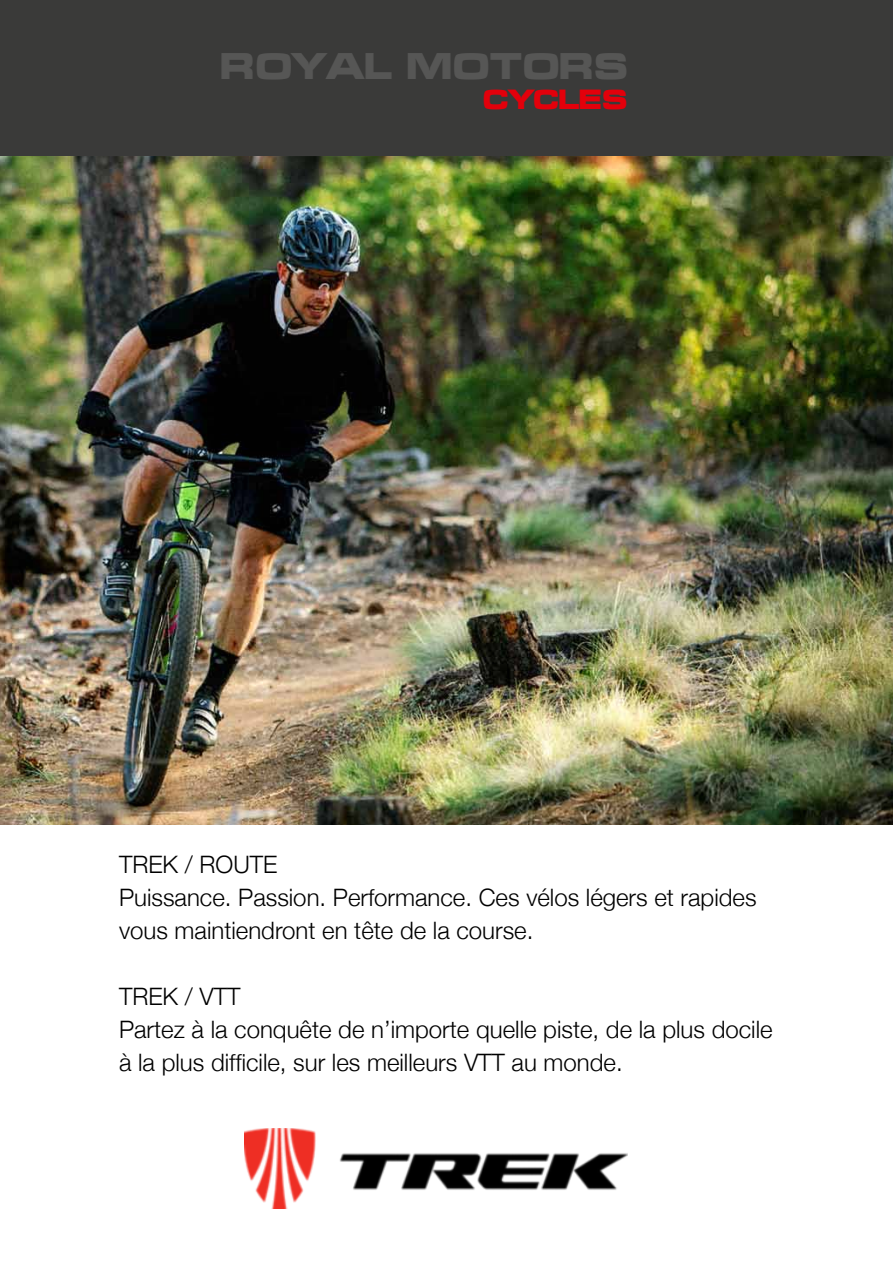
<style>
.page{position:relative;width:893px;height:1263px;background:#fff}
.page>*{position:absolute;margin:0;border:0;box-sizing:border-box;transform-origin:0 0}
.t1{font:700 36.15px "Micra";letter-spacing:-.1em;color:#565655}
.t2{font:700 27px "Micra";letter-spacing:-.1em;color:#e3000b}
.t3{font:300 24px/33px "Helvetica Neue";color:#000}
</style>
<div class="page">
<img style="left:0;top:155px;width:893px;height:670px">
<div style="left:0;top:0;width:893px;height:155px;background:#3a3a39"></div>
<img style="left:244px;top:1128px;width:383px;height:81px">
<h1 class="t1" style="left:219px;top:47px;width:413px">ROYAL MOTORS</h1>
<p class="t2" style="left:482px;top:85px;width:148px">CYCLES</p>
<p class="t3" style="left:119px;top:846px;width:639px">TREK / ROUTE<br>Puissance. Passion. Performance. Ces vélos légers et rapides vous maintiendront en tête de la course.</p>
<p class="t3" style="left:119px;top:978px;width:655px">TREK / VTT<br>Partez à la conquête de n’importe quelle piste, de la plus docile à la plus difficile, sur les meilleurs VTT au monde.</p>
</div>
